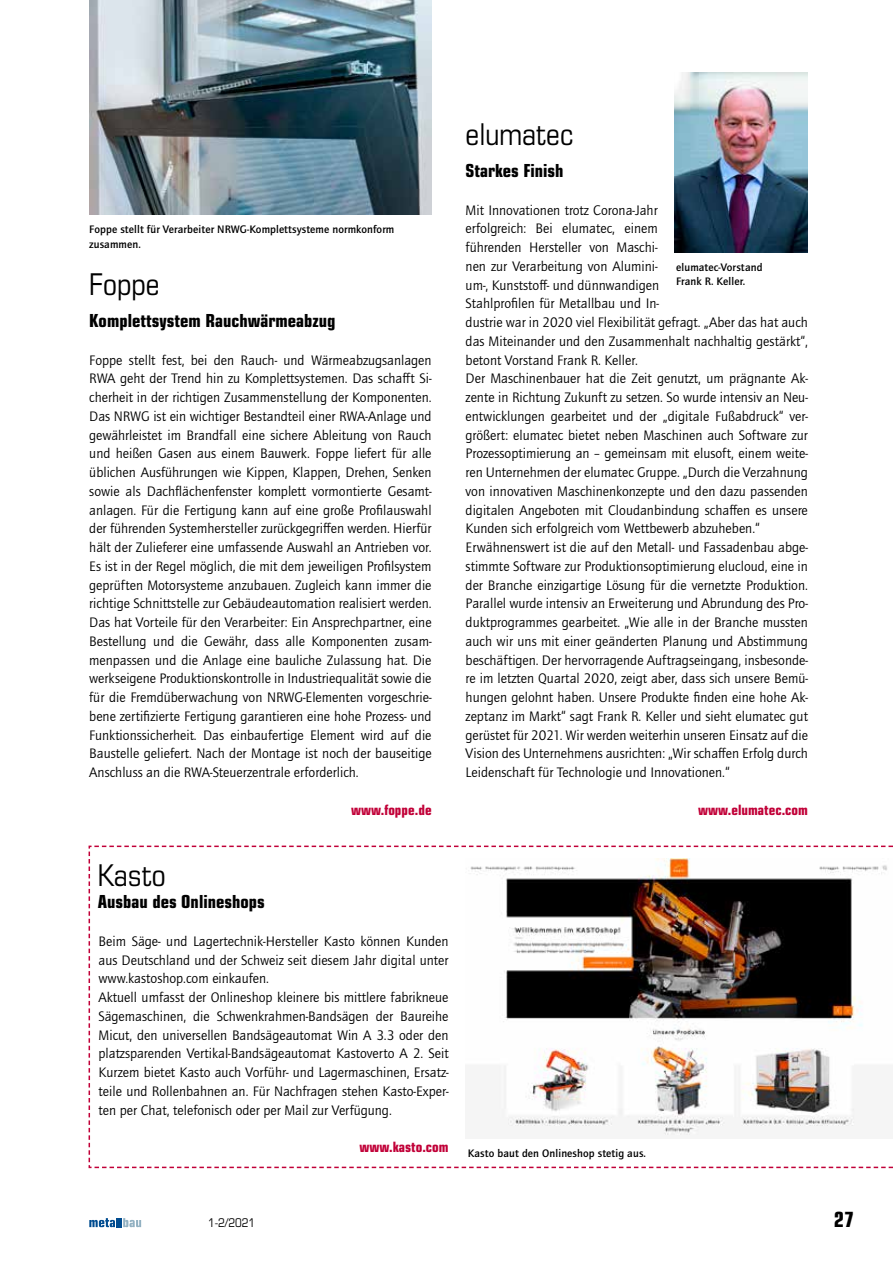
<style>
.page{position:relative;width:893px;height:1263px;background:#fff}
.page>*{position:absolute;margin:0;border:0;box-sizing:border-box;transform-origin:0 0}
.t1{font:condensed 30px "Eurostile LT Std";color:#000}
.t2{font:700 condensed 21px "Eurostile LT Std";color:#000}
.t3{font:700 condensed 18px "Eurostile LT Std";color:#000}
.t4{font:14.25px/18.8px "Quay Sans ITC Std";color:#000}
.t5{font:700 condensed 14.25px "Eurostile LT Std";color:#c10038}
.t6{font:condensed 12px "Eurostile LT Std";color:#000}
.t7{font:500 11.25px/14.2px "Quay Sans ITC Std";letter-spacing:.01em;color:#000}
</style>
<div class="page">
<svg style="left:89px;top:1218px;width:52px;height:9px"></svg>
<img style="left:675px;top:72px;width:133px;height:180px">
<svg style="left:88px;top:845px;width:805px;height:324px"></svg>
<img style="left:466px;top:858px;width:427px;height:280px">
<img style="left:89px;top:0;width:343px;height:215px">
<p class="t7" style="left:89px;top:222px;width:307px">Foppe stellt für Verarbeiter NRWG-Komplettsysteme normkonform zusammen.</p>
<h1 class="t1" style="left:89px;top:267px;width:72px">Foppe</h1>
<p class="t3" style="left:89px;top:310px;width:248px">Komplettsystem Rauchwärmeabzug</p>
<p class="t4" style="left:89px;top:351px;width:344px;text-align:justify">Foppe stellt fest, bei den Rauch- und Wärmeabzugsanlagen RWA geht der Trend hin zu Komplettsystemen. Das schafft Si&shy;cherheit in der richtigen Zusammenstellung der Komponenten.<br>Das NRWG ist ein wichtiger Bestandteil einer RWA-Anlage und gewährleistet im Brandfall eine sichere Ableitung von Rauch und heißen Gasen aus einem Bauwerk. Foppe liefert für alle üblichen Ausführungen wie Kippen, Klappen, Drehen, Senken sowie als Dachflächenfenster komplett vormontierte Gesamt&shy;anlagen. Für die Fertigung kann auf eine große Profilauswahl der führenden Systemhersteller zurückgegriffen werden. Hierfür hält der Zulieferer eine umfassende Auswahl an Antrieben vor.<br>Es ist in der Regel möglich, die mit dem jeweiligen Profilsystem geprüften Motorsysteme anzubauen. Zugleich kann immer die richtige Schnittstelle zur Gebäudeautomation realisiert werden.<br>Das hat Vorteile für den Verarbeiter: Ein Ansprechpartner, eine Bestellung und die Gewähr, dass alle Komponenten zusam&shy;menpassen und die Anlage eine bauliche Zulassung hat. Die werkseigene Produktionskontrolle in Industriequalität sowie die für die Fremdüberwachung von NRWG-Elementen vorgeschrie&shy;bene zertifizierte Fertigung garantieren eine hohe Prozess- und Funktionssicherheit. Das einbaufertige Element wird auf die Baustelle geliefert. Nach der Montage ist noch der bauseitige Anschluss an die RWA-Steuerzentrale erforderlich.</p>
<p class="t5" style="left:351px;top:801px;width:82px">www.foppe.de</p>
<h1 class="t1" style="left:466px;top:116px;width:109px">elumatec</h1>
<p class="t3" style="left:466px;top:160px;width:99px">Starkes Finish</p>
<p class="t4" style="left:466px;top:201px;width:344px">Mit Innovationen trotz Corona-Jahr<br>erfolgreich: Bei elumatec, einem<br>führenden Hersteller von Maschi-<br>nen zur Verarbeitung von Alumini-<br>um-, Kunststoff- und dünnwandigen<br>Stahlprofilen für Metallbau und In-<br>dustrie war in 2020 viel Flexibilität gefragt. „Aber das hat auch das Miteinander und den Zusammenhalt nachhaltig gestärkt“, betont Vorstand Frank R. Keller.<br>Der Maschinenbauer hat die Zeit genutzt, um prägnante Ak&shy;zente in Richtung Zukunft zu setzen. So wurde intensiv an Neu&shy;entwicklungen gearbeitet und der „digitale Fußabdruck“ ver&shy;größert: elumatec bietet neben Maschinen auch Software zur Prozessoptimierung an – gemeinsam mit elusoft, einem weite&shy;ren Unternehmen der elumatec Gruppe. „Durch die Verzahnung von innovativen Maschinenkonzepte und den dazu passenden digitalen Angeboten mit Cloudanbindung schaffen es unsere Kunden sich erfolgreich vom Wettbewerb abzuheben.“ Erwähnenswert ist die auf den Metall- und Fassadenbau abge&shy;stimmte Software zur Produktionsoptimierung elucloud, eine in der Branche einzigartige Lösung für die vernetzte Produktion.<br>Parallel wurde intensiv an Erweiterung und Abrundung des Pro&shy;duktprogrammes gearbeitet. „Wie alle in der Branche mussten auch wir uns mit einer geänderten Planung und Abstimmung beschäftigen. Der hervorragende Auftragseingang, insbesonde&shy;re im letzten Quartal 2020, zeigt aber, dass sich unsere Bemü&shy;hungen gelohnt haben. Unsere Produkte finden eine hohe Ak&shy;zeptanz im Markt“ sagt Frank R. Keller und sieht elumatec gut gerüstet für 2021. Wir werden weiterhin unseren Einsatz auf die Vision des Unternehmens ausrichten: „Wir schaffen Erfolg durch Leidenschaft für Technologie und Innovationen.“</p>
<p class="t5" style="left:698px;top:801px;width:111px">www.elumatec.com</p>
<p class="t7" style="left:676px;top:260px;width:88px">elumatec-Vorstand<br>Frank R. Keller.</p>
<h1 class="t1" style="left:98px;top:857px;width:69px">Kasto</h1>
<p class="t3" style="left:98px;top:891px;width:169px">Ausbau des Onlineshops</p>
<p class="t4" style="left:99px;top:932px;width:352px">Beim Säge- und Lagertechnik-Hersteller Kasto können Kunden aus Deutschland und der Schweiz seit diesem Jahr digital unter www.kastoshop.com einkaufen.<br>Aktuell umfasst der Onlineshop kleinere bis mittlere fabrikneue Sägemaschinen, die Schwenkrahmen-Bandsägen der Baureihe Micut, den universellen Bandsägeautomat Win A 3.3 oder den platzsparenden Vertikal-Bandsägeautomat Kastoverto A 2. Seit Kurzem bietet Kasto auch Vorführ- und Lagermaschinen, Ersatz&shy;teile und Rollenbahnen an. Für Nachfragen stehen Kasto-Exper&shy;ten per Chat, telefonisch oder per Mail zur Verfügung.</p>
<p class="t5" style="left:359px;top:1138px;width:91px">www.kasto.com</p>
<p class="t7" style="left:468px;top:1146px;width:180px">Kasto baut den Onlineshop stetig aus.</p>
<p class="t6" style="left:208px;top:1216px;width:49px">1-2/2021</p>
<h2 class="t2" style="left:834px;top:1206px;width:22px">27</h2>
</div>
